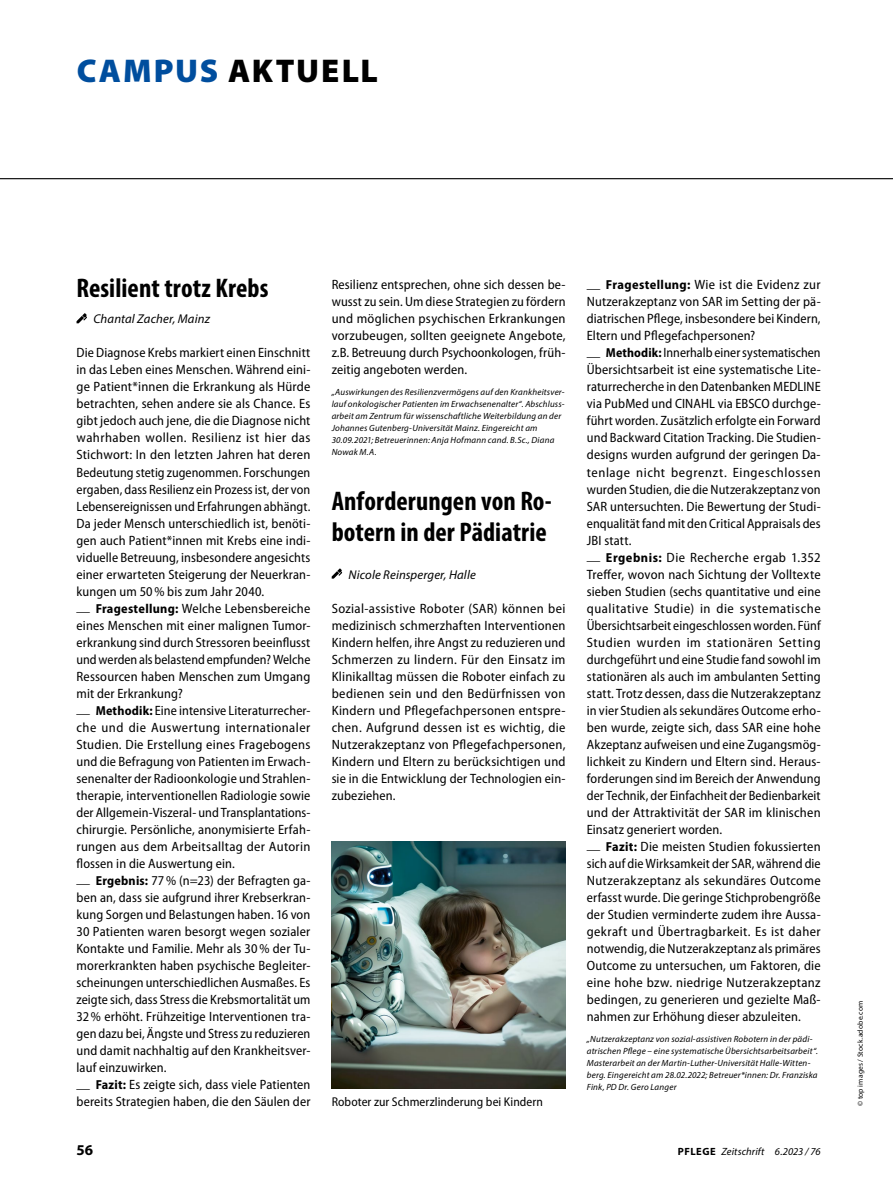
<style>
.page{position:relative;width:893px;height:1187px;background:#fff}
.page>*{position:absolute;margin:0;border:0;box-sizing:border-box;transform-origin:0 0}
.t1{font:900 33px "Myriad Pro";letter-spacing:.055em;color:#000}
.Box_Heading_Title_1{font:700 condensed 27px/30px "Myriad Pro";letter-spacing:.005em;color:#000}
.Source_News{font:700 condensed 27px "Myriad Pro";letter-spacing:.005em;color:#000}
.t2{font:700 15px "Myriad Pro";color:#000}
.Para_News{font:semi-condensed 13.5px/17px "Myriad Pro";letter-spacing:.01em;color:#000;text-align:justify}
.Author_News{font:italic 12.75px "Myriad Pro";letter-spacing:.01em;color:#000}
.Image_Caption_x{font:semi-condensed 12.75px "Myriad Pro";letter-spacing:.005em;color:#000}
.t3{font:italic 10.5px "Myriad Pro";letter-spacing:.005em;color:#000}
.Source_News-2{font:italic 9px/12px "Myriad Pro";letter-spacing:.02em;color:#000}
.t4{font:7.5px "Myriad Pro";letter-spacing:.025em;color:#000}
.s1{color:#004e9e}
.s2{font-weight:300;font-stretch:normal}
.s3{font-weight:700;font-size:13.05px}
.s4{font-weight:700;font-style:normal}
</style>
<div class="page">
<hr style="left:0;top:178px;width:893px;height:1px;background:#000">
<svg style="left:77px;top:313px;width:10px;height:10px"></svg>
<svg style="left:332px;top:568px;width:10px;height:10px"></svg>
<img style="left:332px;top:841px;width:234px;height:247px">
<h1 class="t1" style="left:77px;top:52px;width:303px"><span class="s1">CAMPUS</span> AKTUELL</h1>
<p class="Source_News" style="left:77px;top:271px;width:193px">Resilient trotz Krebs</p>
<p class="Author_News" style="left:93px;top:311px;width:118px">Chantal Zacher, Mainz</p>
<p class="Para_News" style="left:77px;top:344px;width:235px">Die Diagnose Krebs markiert einen Einschnitt in das Leben eines Menschen. Während eini&shy;ge Patient*innen die Erkrankung als Hürde betrachten, sehen andere sie als Chance. Es gibt jedoch auch jene, die die Diagnose nicht wahrhaben wollen. Resilienz ist hier das Stichwort: In den letzten Jahren hat deren Bedeutung stetig zugenommen. Forschungen ergaben, dass Resilienz ein Prozess ist, der von Lebensereignissen und Erfahrungen abhängt.<br>Da jeder Mensch unterschiedlich ist, benöti&shy;gen auch Patient*innen mit Krebs eine indi&shy;viduelle Betreuung, insbesondere angesichts einer erwarteten Steigerung der Neuerkran&shy;kungen um 50% bis zum Jahr 2040.</p>
<p class="Para_News" style="left:77px;top:600px;width:235px"><span class="s2">_</span> <span class="s3">Fragestellung:</span> Welche Lebensbereiche eines Menschen mit einer malignen Tumor&shy;erkrankung sind durch Stressoren beeinflusst und werden als belastend empfunden? Welche Ressourcen haben Menschen zum Umgang mit der Erkrankung?</p>
<p class="Para_News" style="left:77px;top:702px;width:235px"><span class="s2">_</span> <span class="s3">Methodik:</span> Eine intensive Literaturrecher&shy;che und die Auswertung internationaler Studien. Die Erstellung eines Fragebogens und die Befragung von Patienten im Erwach&shy;senenalter der Radioonkologie und Strahlen&shy;therapie, interventionellen Radiologie sowie der Allgemein-Viszeral- und Transplantations&shy;chirurgie. Persönliche, anonymisierte Erfah&shy;rungen aus dem Arbeitsalltag der Autorin flossen in die Auswertung ein.</p>
<p class="Para_News" style="left:77px;top:872px;width:235px"><span class="s2">_</span> <span class="s3">Ergebnis:</span> 77% (n=23) der Befragten ga&shy;ben an, dass sie aufgrund ihrer Krebserkran&shy;kung Sorgen und Belastungen haben. 16 von 30 Patienten waren besorgt wegen sozialer Kontakte und Familie. Mehr als 30% der Tu&shy;morerkrankten haben psychische Begleiter&shy;scheinungen unterschiedlichen Ausmaßes. Es zeigte sich, dass Stress die Krebsmortalität um 32% erhöht. Frühzeitige Interventionen tra&shy;gen dazu bei, Ängste und Stress zu reduzieren und damit nachhaltig auf den Krankheitsver&shy;lauf einzuwirken.</p>
<p class="Para_News" style="left:77px;top:1076px;width:235px"><span class="s2">_</span> <span class="s3">Fazit:</span> Es zeigte sich, dass viele Patienten bereits Strategien haben, die den Säulen der</p>
<p class="Para_News" style="left:332px;top:276px;width:235px">Resilienz entsprechen, ohne sich dessen be&shy;wusst zu sein. Um diese Strategien zu fördern und möglichen psychischen Erkrankungen vorzubeugen, sollten geeignete Angebote, z.B. Betreuung durch Psychoonkologen, früh&shy;zeitig angeboten werden.</p>
<p class="Source_News-2" style="left:332px;top:386px;width:234px">„Auswirkungen des Resilienzvermögens auf den Krankheitsver&shy;lauf onkologischer Patienten im Erwachsenenalter“. Abschluss&shy;arbeit am Zentrum für wissenschaftliche Weiterbildung an der Johannes Gutenberg-Universität Mainz. Eingereicht am 30.09.2021; Betreuerinnen: Anja Hofmann cand. B.Sc., Diana Nowak M.A.</p>
<p class="Box_Heading_Title_1" style="left:332px;top:486px;width:222px">Anforderungen von Ro&shy;botern in der Pädiatrie</p>
<p class="Author_News" style="left:349px;top:566px;width:129px">Nicole Reinsperger, Halle</p>
<p class="Para_News" style="left:332px;top:600px;width:235px">Sozial-assistive Roboter (SAR) können bei medizinisch schmerzhaften Interventionen Kindern helfen, ihre Angst zu reduzieren und Schmerzen zu lindern. Für den Einsatz im Klinikalltag müssen die Roboter einfach zu bedienen sein und den Bedürfnissen von Kindern und Pflegefachpersonen entspre&shy;chen. Aufgrund dessen ist es wichtig, die Nutzerakzeptanz von Pflegefachpersonen, Kindern und Eltern zu berücksichtigen und sie in die Entwicklung der Technologien ein&shy;zubeziehen.</p>
<p class="Image_Caption_x" style="left:332px;top:1094px;width:213px">Roboter zur Schmerzlinderung bei Kindern</p>
<p class="Para_News" style="left:587px;top:276px;width:235px"><span class="s2">_</span> <span class="s3">Fragestellung:</span> Wie ist die Evidenz zur Nutzerakzeptanz von SAR im Setting der pä&shy;diatrischen Pflege, insbesondere bei Kindern, Eltern und Pflegefachpersonen?</p>
<p class="Para_News" style="left:587px;top:344px;width:235px"><span class="s2">_</span> <span class="s3">Methodik:</span> Innerhalb einer systematischen Übersichtsarbeit ist eine systematische Lite&shy;raturrecherche in den Datenbanken MEDLINE via PubMed und CINAHL via EBSCO durchge&shy;führtworden. Zusätzlich erfolgte ein Forward und Backward Citation Tracking. Die Studien&shy;designs wurden aufgrund der geringen Da&shy;tenlage nicht begrenzt. Eingeschlossen wurden Studien, die die Nutzerakzeptanz von SAR untersuchten. Die Bewertung der Studi&shy;enqualität fand mit den Critical Appraisals des JBI statt.</p>
<p class="Para_News" style="left:587px;top:549px;width:235px"><span class="s2">_</span> <span class="s3">Ergebnis:</span> Die Recherche ergab 1.352<br>Treffer, wovon nach Sichtung der Volltexte sieben Studien (sechs quantitative und eine qualitative Studie) in die systematische Übersichtsarbeit eingeschlossen worden. Fünf Studien wurden im stationären Setting durchgeführt und eine Studie fand sowohl im stationären als auch im ambulanten Setting statt. Trotz dessen, dass die Nutzerakzeptanz in vier Studien als sekundäres Outcome erho&shy;ben wurde, zeigte sich, dass SAR eine hohe Akzeptanz aufweisen und eine Zugangsmög&shy;lichkeit zu Kindern und Eltern sind. Heraus&shy;forderungen sind im Bereich der Anwendung der Technik, der Einfachheit der Bedienbarkeit und der Attraktivität der SAR im klinischen Einsatz generiert worden.</p>
<p class="Para_News" style="left:587px;top:838px;width:235px"><span class="s2">_</span> <span class="s3">Fazit:</span> Die meisten Studien fokussierten sich auf die Wirksamkeit der SAR, während die Nutzerakzeptanz als sekundäres Outcome erfasst wurde. Die geringe Stichprobengröße der Studien verminderte zudem ihre Aussa&shy;gekraft und Übertragbarkeit. Es ist daher notwendig, die Nutzerakzeptanz als primäres Outcome zu untersuchen, um Faktoren, die eine hohe bzw. niedrige Nutzerakzeptanz bedingen, zu generieren und gezielte Maß&shy;nahmen zur Erhöhung dieser abzuleiten.</p>
<p class="Source_News-2" style="left:587px;top:1032px;width:233px">„Nutzerakzeptanz von sozial-assistiven Robotern in der pädi&shy;atrischen Pflege – eine systematische Übersichtsarbeitsarbeit“.<br>Masterarbeit an der Martin-Luther-Universität Halle-Witten&shy;berg. Eingereicht am 28.02.2022; Betreuer*innen: Dr. Franziska Fink, PD Dr. Gero Langer</p>
<p class="t2" style="left:77px;top:1139px;width:18px">56</p>
<p class="t3" style="left:678px;top:1144px;width:144px"><span class="s4">PFLEGE</span> Zeitschrift 6.2023 / 76</p>
<p class="t4" style="left:856px;top:1106px;width:107px;rotate:-90deg">© top images / Stock.adobe.com</p>
</div>
